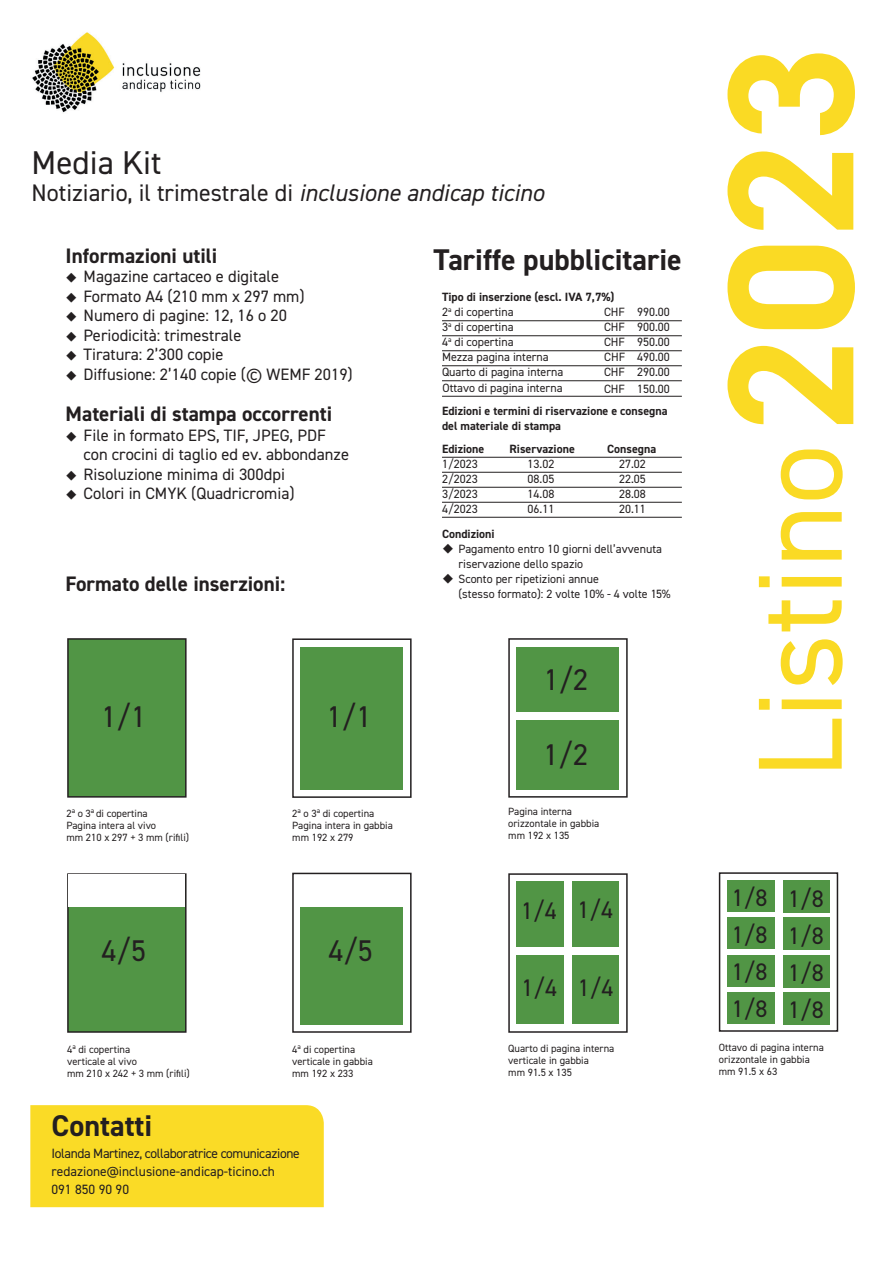
<style>
.page{position:relative;width:893px;height:1263px;background:#fff}
.page>*{position:absolute;margin:0;border:0;box-sizing:border-box;transform-origin:0 0}
.t1{font:120px "DIN2014";color:#fada24}
.t2{font:33px "DIN2014";color:#231f20}
.t3{font:700 30px "DIN2014";color:#231f20}
.t4{font:30px "DIN2014";color:#231f20}
.t5{font:24px/37.2px "DIN2014";color:#231f20;text-align:justify}
.t6{font:700 21px "DIN2014";color:#231f20}
.t7{font:16.5px/19.5px "DIN2014";color:#231f20}
.t8{font:13.5px/18px "DIN2014";color:#231f20}
.t9{font:12px/15px "DIN2014";color:#231f20}
.t10{font:700 12px/15px "DIN2014";color:#231f20}
.t11{font:10.5px/12px "DIN2014";color:#231f20}
.s1{font-style:italic}
.s2{font-weight:400}
.s3{font-weight:700;font-size:180px}
</style>
<div class="page">
<div style="left:301px;top:647px;width:102px;height:142px;background:#519545"></div>
<div style="left:301px;top:907px;width:102px;height:117px;background:#519545"></div>
<div style="left:30px;top:1105px;width:294px;height:102px;background:#fadb26"></div>
<hr style="left:442px;top:321px;width:240px;height:1px;background:#231f20">
<hr style="left:442px;top:336px;width:240px;height:1px;background:#231f20">
<hr style="left:442px;top:351px;width:240px;height:1px;background:#231f20">
<hr style="left:442px;top:366px;width:240px;height:1px;background:#231f20">
<hr style="left:442px;top:381px;width:240px;height:1px;background:#231f20">
<hr style="left:442px;top:457px;width:240px;height:1px;background:#231f20">
<hr style="left:442px;top:472px;width:240px;height:1px;background:#231f20">
<hr style="left:442px;top:487px;width:240px;height:1px;background:#231f20">
<hr style="left:442px;top:502px;width:240px;height:1px;background:#231f20">
<hr style="left:442px;top:517px;width:240px;height:1px;background:#231f20">
<div style="left:67px;top:638px;width:120px;height:160px;background:#519545;border:2px solid #231f20"></div>
<div style="left:292px;top:638px;width:120px;height:160px;border:2px solid #231f20"></div>
<div style="left:67px;top:873px;width:120px;height:160px;background:#519545;border:2px solid #231f20"></div>
<div style="left:69px;top:875px;width:116px;height:32px;background:#fff"></div>
<div style="left:508px;top:873px;width:120px;height:160px;border:2px solid #231f20"></div>
<div style="left:517px;top:882px;width:47px;height:65px;background:#519545"></div>
<img style="left:32px;top:32px;width:169px;height:81px">
<div style="left:292px;top:873px;width:120px;height:160px;border:2px solid #231f20"></div>
<div style="left:517px;top:955px;width:47px;height:69px;background:#519545"></div>
<div style="left:508px;top:638px;width:120px;height:160px;border:2px solid #231f20"></div>
<div style="left:517px;top:647px;width:102px;height:64px;background:#519545"></div>
<div style="left:517px;top:720px;width:102px;height:69px;background:#519545"></div>
<div style="left:572px;top:882px;width:47px;height:65px;background:#519545"></div>
<div style="left:572px;top:955px;width:47px;height:69px;background:#519545"></div>
<div style="left:719px;top:872px;width:119px;height:160px;border:2px solid #231f20"></div>
<div style="left:727px;top:881px;width:47px;height:31px;background:#519545"></div>
<div style="left:783px;top:881px;width:47px;height:32px;background:#519545"></div>
<div style="left:727px;top:918px;width:47px;height:31px;background:#519545"></div>
<div style="left:783px;top:918px;width:47px;height:32px;background:#519545"></div>
<div style="left:727px;top:955px;width:47px;height:31px;background:#519545"></div>
<div style="left:783px;top:955px;width:47px;height:32px;background:#519545"></div>
<div style="left:727px;top:992px;width:47px;height:31px;background:#519545"></div>
<div style="left:783px;top:992px;width:47px;height:32px;background:#519545"></div>
<hr style="left:442px;top:396px;width:240px;height:1px;background:#231f20">
<h2 class="t2" style="left:32px;top:142px;width:131px">Media Kit</h2>
<h3 class="t5" style="left:32px;top:174px;width:514px">Notiziario, il trimestrale di <span class="s1">inclusione andicap ticino</span></h3>
<h3 class="t6" style="left:66px;top:241px;width:153px">Informazioni utili</h3>
<h3 class="t7" style="left:66px;top:266px;width:215px">◆ Magazine cartaceo e digitale</h3>
<h3 class="t7" style="left:66px;top:286px;width:241px">◆ Formato A4 (210 mm x 297 mm)</h3>
<h3 class="t7" style="left:66px;top:305px;width:223px">◆ Numero di pagine: 12, 16 o 20</h3>
<h3 class="t7" style="left:66px;top:325px;width:177px">◆ Periodicità: trimestrale</h3>
<h3 class="t7" style="left:66px;top:344px;width:159px">◆ Tiratura: 2’300 copie</h3>
<h3 class="t7" style="left:66px;top:364px;width:289px">◆ Diffusione: 2’140 copie (© WEMF 2019)</h3>
<h3 class="t6" style="left:66px;top:400px;width:268px">Materiali di stampa occorrenti</h3>
<h3 class="t7" style="left:84px;top:425px;width:267px;text-indent:-18px">◆ File in formato EPS, TIF, JPEG, PDF con crocini di taglio ed ev. abbondanze</h3>
<h3 class="t7" style="left:66px;top:464px;width:221px">◆ Risoluzione minima di 300dpi</h3>
<h3 class="t7" style="left:66px;top:483px;width:231px">◆ Colori in CMYK (Quadricromia)</h3>
<h3 class="t6" style="left:66px;top:570px;width:221px">Formato delle inserzioni:</h3>
<h3 class="t4" style="left:101px;top:698px;width:46px">1/1</h3>
<h3 class="t4" style="left:327px;top:698px;width:46px">1/1</h3>
<p class="t11" style="left:66px;top:807px;width:124px">2<sup>a</sup> o 3<sup>a</sup> di copertina<br>Pagina intera al vivo<br>mm 210 x 297 + 3 mm (rifili)</p>
<p class="t11" style="left:292px;top:807px;width:102px">2<sup>a</sup> o 3<sup>a</sup> di copertina<br>Pagina intera in gabbia mm 192 x 279</p>
<h3 class="t4" style="left:101px;top:932px;width:46px">4/5</h3>
<h3 class="t4" style="left:328px;top:932px;width:46px">4/5</h3>
<h3 class="t3" style="left:433px;top:239px;width:250px">Tariffe pubblicitarie</h3>
<p class="t10" style="left:442px;top:290px;width:174px">Tipo di inserzione (escl. IVA 7,7%)<br><span class="s2">2</span><sup>a</sup> <span class="s2">di copertina</span></p>
<p class="t9" style="left:604px;top:304px;width:67px">CHF 990.00</p>
<p class="t9" style="left:442px;top:319px;width:73px">3<sup>a</sup> di copertina</p>
<p class="t9" style="left:604px;top:319px;width:67px">CHF 900.00</p>
<p class="t9" style="left:442px;top:334px;width:73px">4<sup>a</sup> di copertina</p>
<p class="t9" style="left:604px;top:334px;width:67px">CHF 950.00</p>
<p class="t9" style="left:442px;top:349px;width:108px">Mezza pagina interna</p>
<p class="t9" style="left:604px;top:349px;width:67px">CHF 490.00</p>
<p class="t9" style="left:442px;top:364px;width:123px">Quarto di pagina interna</p>
<p class="t9" style="left:604px;top:364px;width:67px">CHF 290.00</p>
<p class="t10" style="left:442px;top:404px;width:227px">Edizioni e termini di riservazione e consegna del materiale di stampa</p>
<p class="t10" style="left:442px;top:441px;width:44px">Edizione</p>
<p class="t10" style="left:509px;top:441px;width:67px">Riservazione</p>
<p class="t10" style="left:607px;top:441px;width:51px">Consegna</p>
<p class="t9" style="left:442px;top:456px;width:37px">1/2023</p>
<p class="t9" style="left:527px;top:456px;width:28px">13.02</p>
<p class="t9" style="left:619px;top:456px;width:28px">27.02</p>
<p class="t9" style="left:442px;top:471px;width:37px">2/2023</p>
<p class="t9" style="left:527px;top:471px;width:28px">08.05</p>
<p class="t9" style="left:619px;top:471px;width:28px">22.05</p>
<p class="t9" style="left:442px;top:486px;width:37px">3/2023</p>
<p class="t9" style="left:527px;top:486px;width:28px">14.08</p>
<p class="t9" style="left:619px;top:486px;width:28px">28.08</p>
<p class="t9" style="left:442px;top:501px;width:37px">4/2023</p>
<p class="t9" style="left:527px;top:501px;width:28px">06.11</p>
<p class="t9" style="left:619px;top:501px;width:28px">20.11</p>
<p class="t10" style="left:442px;top:527px;width:54px">Condizioni</p>
<p class="t9" style="left:458px;top:541px;width:205px;text-indent:-16px">◆ Pagamento entro 10 giorni dell’avvenuta riservazione dello spazio</p>
<p class="t9" style="left:458px;top:571px;width:213px;text-indent:-16px">◆ Sconto per ripetizioni annue<br>(stesso formato): 2 volte 10% - 4 volte 15%</p>
<p class="t9" style="left:442px;top:380px;width:122px">Ottavo di pagina interna</p>
<p class="t9" style="left:604px;top:381px;width:67px">CHF 150.00</p>
<h3 class="t4" style="left:544px;top:661px;width:46px">1/2</h3>
<h3 class="t4" style="left:543px;top:735px;width:46px">1/2</h3>
<p class="t11" style="left:508px;top:805px;width:93px">Pagina interna orizzontale in gabbia mm 192 x 135</p>
<h3 class="t5" style="left:521px;top:891px;width:37px">1/4</h3>
<h3 class="t5" style="left:577px;top:891px;width:37px">1/4</h3>
<h3 class="t5" style="left:521px;top:968px;width:93px">1/4 1/4</h3>
<p class="t11" style="left:67px;top:1043px;width:124px">4<sup>a</sup> di copertina<br>verticale al vivo<br>mm 210 x 242 + 3 mm (rifili)</p>
<p class="t11" style="left:508px;top:1042px;width:108px">Quarto di pagina interna verticale in gabbia<br>mm 91.5 x 135</p>
<p class="t11" style="left:292px;top:1043px;width:82px">4<sup>a</sup> di copertina verticale in gabbia mm 192 x 233</p>
<h3 class="t3" style="left:52px;top:1106px;width:102px">Contatti</h3>
<p class="t8" style="left:51px;top:1144px;width:250px">Iolanda Martinez, collaboratrice comunicazione redazione@inclusione-andicap-ticino.ch<br>091 850 90 90</p>
<h1 class="t1" style="left:725px;top:779px;width:736px;rotate:-90deg">Listino<span class="s3">2023</span></h1>
<h3 class="t5" style="left:732px;top:879px;width:93px">1/8 1/8<br>1/8 1/8<br>1/8 1/8<br>1/8 1/8</h3>
<p class="t11" style="left:719px;top:1041px;width:107px">Ottavo di pagina interna orizzontale in gabbia mm 91.5 x 63</p>
</div>
